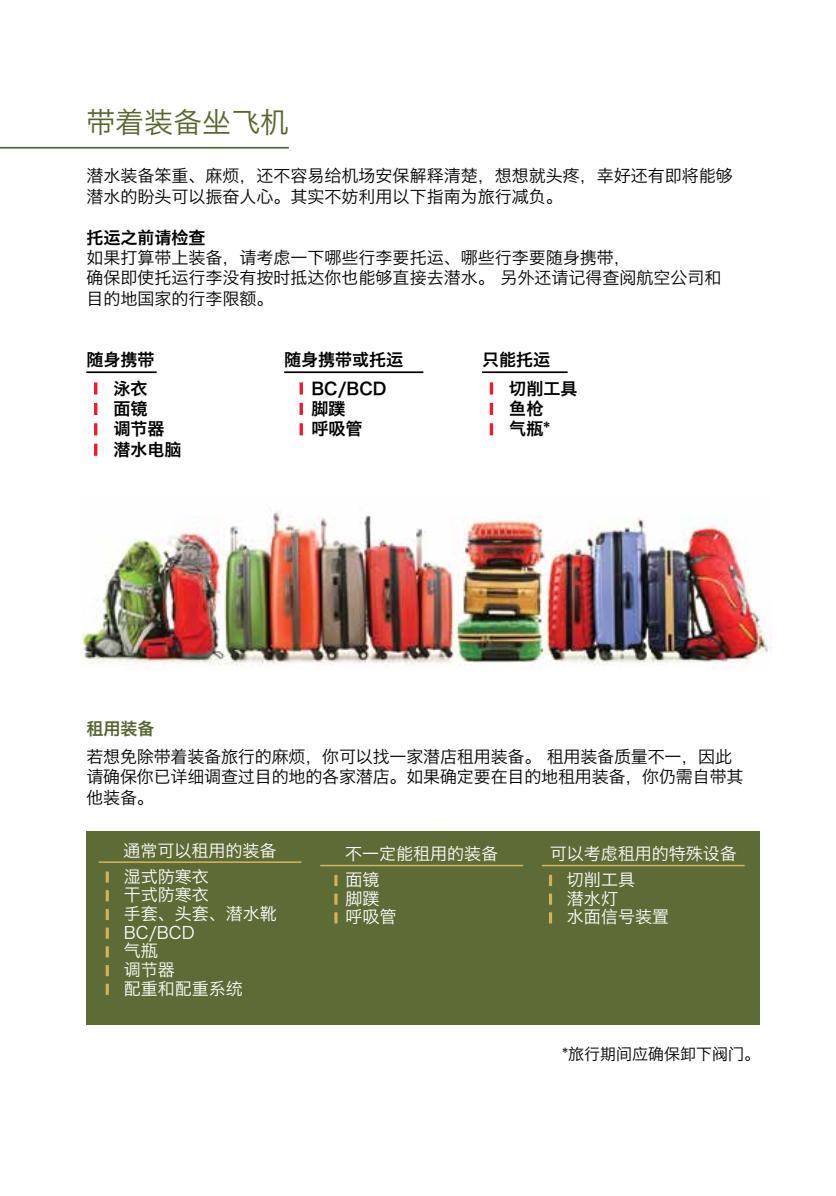
<style>
.page{position:relative;width:836px;height:1196px;background:#fff}
.page>*{position:absolute;margin:0;border:0;box-sizing:border-box;transform-origin:0 0}
.t1{font:28.8px "Hiragino Sans GB W3";color:#56652d}
.t2{font:17px/20.4px "Hiragino Sans GB W3";color:#000}
.t3{font:17px/18.8px "Hiragino Sans GB W3";color:#fff}
.t4{font:17px/20.4px "Hiragino Sans GB W6";color:#000}
.t5{font:17px "Hiragino Sans GB W6";color:#56652d}
.t6{font:16px "Hiragino Sans GB W3";color:#000}
</style>
<div class="page">
<hr style="left:0;top:147px;width:289px;height:1px;background:#56652d">
<hr style="left:86px;top:371px;width:70px;height:2px;background:#000">
<svg style="left:94px;top:382px;width:3px;height:12px"></svg>
<svg style="left:94px;top:403px;width:3px;height:12px"></svg>
<svg style="left:94px;top:423px;width:3px;height:12px"></svg>
<svg style="left:94px;top:443px;width:3px;height:12px"></svg>
<hr style="left:284px;top:371px;width:139px;height:2px;background:#000">
<svg style="left:299px;top:382px;width:4px;height:12px"></svg>
<svg style="left:299px;top:403px;width:4px;height:12px"></svg>
<svg style="left:299px;top:423px;width:4px;height:12px"></svg>
<hr style="left:482px;top:371px;width:85px;height:2px;background:#000">
<svg style="left:489px;top:382px;width:4px;height:12px"></svg>
<svg style="left:489px;top:403px;width:4px;height:12px"></svg>
<svg style="left:489px;top:423px;width:4px;height:12px"></svg>
<img style="left:82px;top:511px;width:689px;height:158px">
<div style="left:86px;top:830px;width:673px;height:194px;background:#5d6b36"></div>
<hr style="left:99px;top:861px;width:202px;height:1px;background:#d5b255">
<svg style="left:106px;top:871px;width:3px;height:11px"></svg>
<svg style="left:106px;top:890px;width:3px;height:11px"></svg>
<svg style="left:106px;top:908px;width:3px;height:11px"></svg>
<svg style="left:106px;top:927px;width:3px;height:11px"></svg>
<svg style="left:106px;top:946px;width:3px;height:11px"></svg>
<svg style="left:106px;top:965px;width:3px;height:11px"></svg>
<svg style="left:106px;top:983px;width:3px;height:11px"></svg>
<hr style="left:320px;top:864px;width:203px;height:2px;background:#d5b255">
<svg style="left:334px;top:874px;width:3px;height:11px"></svg>
<svg style="left:334px;top:893px;width:3px;height:11px"></svg>
<svg style="left:334px;top:912px;width:3px;height:11px"></svg>
<hr style="left:541px;top:864px;width:203px;height:2px;background:#d5b255">
<svg style="left:549px;top:874px;width:3px;height:11px"></svg>
<svg style="left:549px;top:893px;width:3px;height:11px"></svg>
<svg style="left:549px;top:912px;width:3px;height:11px"></svg>
<h1 class="t1" style="left:86px;top:104px;width:204px">带着装备坐飞机</h1>
<p class="t2" style="left:86px;top:165px;width:648px">潜水装备笨重、麻烦，还不容易给机场安保解释清楚，想想就头疼，幸好还有即将能够潜水的盼头可以振奋人心。其实不妨利用以下指南为旅行减负。</p>
<p class="t4" style="left:86px;top:226px;width:120px">托运之前请检查</p>
<p class="t2" style="left:86px;top:247px;width:636px">如果打算带上装备，请考虑一下哪些行李要托运、哪些行李要随身携带，<br>确保即使托运行李没有按时抵达你也能够直接去潜水。 另外还请记得查阅航空公司和目的地国家的行李限额。</p>
<p class="t4" style="left:113px;top:345px;width:42px;line-height:28px;text-indent:-27px">随身携带泳衣</p>
<p class="t4" style="left:113px;top:397px;width:70px">面镜<br>调节器潜水电脑</p>
<p class="t4" style="left:311px;top:345px;width:93px;line-height:28px;text-indent:-27px">随身携带或托运<br>BC/BCD</p>
<p class="t4" style="left:311px;top:397px;width:52px">脚蹼呼吸管</p>
<p class="t4" style="left:509px;top:345px;width:69px;line-height:28px;text-indent:-27px">只能托运<br>切削工具</p>
<p class="t4" style="left:509px;top:397px;width:42px">鱼枪气瓶*</p>
<p class="t5" style="left:86px;top:717px;width:69px">租用装备</p>
<p class="t2" style="left:86px;top:745px;width:658px">若想免除带着装备旅行的麻烦，你可以找一家潜店租用装备。 租用装备质量不一，因此请确保你已详细调查过目的地的各家潜店。如果确定要在目的地租用装备，你仍需自带其他装备。</p>
<p class="t3" style="left:123px;top:837px;width:154px;line-height:25.8px">通常可以租用的装备湿式防寒衣</p>
<p class="t3" style="left:124px;top:885px;width:154px">干式防寒衣<br>手套、头套、潜水靴<br>BC/BCD<br>气瓶<br>调节器<br>配重和配重系统</p>
<p class="t3" style="left:345px;top:840px;width:154px;line-height:25.8px">不一定能租用的装备面镜</p>
<p class="t3" style="left:345px;top:888px;width:52px">脚蹼呼吸管</p>
<p class="t3" style="left:566px;top:840px;width:171px;line-height:25.8px;text-indent:-17px">可以考虑租用的特殊设备切削工具</p>
<p class="t3" style="left:566px;top:888px;width:103px">潜水灯<br>水面信号装置</p>
<p class="t6" style="left:562px;top:1043px;width:199px">*旅行期间应确保卸下阀门。</p>
</div>
